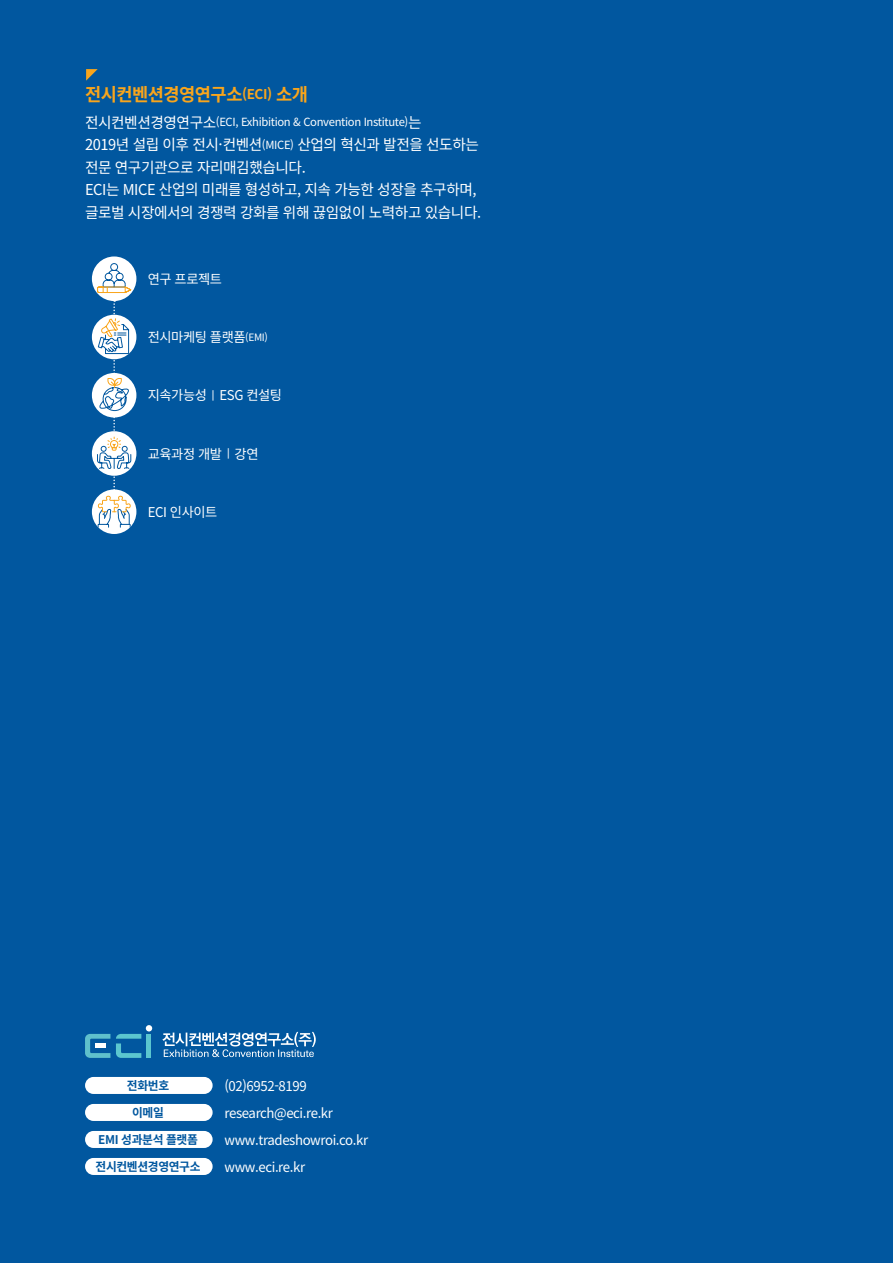
<style>
.page{position:relative;width:893px;height:1263px;background:#01579f}
.page>*{position:absolute;margin:0;border:0;box-sizing:border-box;transform-origin:0 0}
.t1{font:700 18px "Noto Sans KR";letter-spacing:-.03em;color:#f9a51b}
.t2{font:15px "Noto Sans KR";letter-spacing:-.03em;color:#fff}
.t3{font:13.5px "Noto Sans KR";letter-spacing:-.03em;color:#fff}
.t4{font:700 12px "Noto Sans KR";letter-spacing:-.03em;color:#01579f}
.t5{font:11.25px "Noto Sans KR";letter-spacing:-.03em;color:#fff}
.s1{font-size:13.5px}
.s2{font-size:15px}
.s3{font-family:"Noto Sans CJ Kkr"}
.s4{font-size:11.25px}
.s5{font-size:10.2px}
</style>
<div class="page">
<div style="left:92px;top:256px;width:44px;height:45px;background:#fff;border-radius:50%"></div>
<svg style="left:97px;top:263px;width:36px;height:31px"></svg>
<div style="left:92px;top:431px;width:44px;height:45px;background:#fff;border-radius:50%"></div>
<div style="left:92px;top:373px;width:44px;height:44px;background:#fff;border-radius:50%"></div>
<div style="left:92px;top:489px;width:44px;height:45px;background:#fff;border-radius:50%"></div>
<div style="left:92px;top:315px;width:44px;height:44px;background:#fff;border-radius:50%"></div>
<svg style="left:97px;top:300px;width:35px;height:228px"></svg>
<svg style="left:86px;top:69px;width:12px;height:12px"></svg>
<div style="left:85px;top:1077px;width:128px;height:17px;background:#fff;border-radius:9px"></div>
<div style="left:85px;top:1104px;width:128px;height:17px;background:#fff;border-radius:9px"></div>
<div style="left:85px;top:1131px;width:128px;height:17px;background:#fff;border-radius:9px"></div>
<div style="left:85px;top:1158px;width:128px;height:17px;background:#fff;border-radius:9px"></div>
<svg style="left:162px;top:1032px;width:154px;height:25px"></svg>
<svg style="left:85px;top:1034px;width:25px;height:24px"></svg>
<svg style="left:116px;top:1025px;width:36px;height:33px"></svg>
<div style="left:146px;top:1034px;width:5px;height:24px;background:#5bc6cf"></div>
<div style="left:95px;top:1043px;width:10px;height:5px;background:#fff"></div>
<p class="t1" style="left:85px;top:84px;width:225px">전시컨벤션경영연구소<span class="s1">(ECI)</span> 소개</p>
<p class="t5" style="left:85px;top:116px;width:338px"><span class="s2">전시컨벤션경영연구소</span>(ECI, Exhibition &amp; Convention Institute)<span class="s2">는</span></p>
<p class="t2" style="left:85px;top:136px;width:395px">2019년 설립 이후 <span class="s3">전시·</span>컨벤션<span class="s4">(MICE)</span> 산업의 혁신과 발전을 선도하는</p>
<p class="t2" style="left:85px;top:159px;width:222px">전문 연구기관으로 자리매김했습니다.</p>
<p class="t2" style="left:85px;top:181px;width:393px">ECI는 MICE 산업의 미래를 형성하고, 지속 가능한 성장을 추구하며,</p>
<p class="t2" style="left:85px;top:204px;width:398px">글로벌 시장에서의 경쟁력 강화를 위해 끊임없이 노력하고 있습니다.</p>
<p class="t3" style="left:148px;top:271px;width:76px">연구 프로젝트</p>
<p class="t3" style="left:148px;top:330px;width:122px">전시마케팅 플랫폼<span class="s5">(EMI)</span></p>
<p class="t3" style="left:148px;top:388px;width:136px">지속가능성 <sup>￨</sup> ESG 컨설팅</p>
<p class="t3" style="left:148px;top:446px;width:112px">교육과정 개발 <sup>￨</sup> 강연</p>
<p class="t3" style="left:148px;top:504px;width:71px">ECI 인사이트</p>
<p class="t4" style="left:127px;top:1079px;width:44px">전화번호</p>
<p class="t3" style="left:225px;top:1078px;width:84px">(02)6952-8199</p>
<p class="t4" style="left:132px;top:1106px;width:33px">이메일</p>
<p class="t3" style="left:225px;top:1105px;width:110px">research@eci.re.kr</p>
<p class="t4" style="left:98px;top:1133px;width:101px">EMI 성과분석 플랫폼</p>
<p class="t3" style="left:225px;top:1132px;width:145px">www.tradeshowroi.co.kr</p>
<p class="t4" style="left:96px;top:1160px;width:107px">전시컨벤션경영연구소</p>
<p class="t3" style="left:225px;top:1159px;width:82px">www.eci.re.kr</p>
</div>
